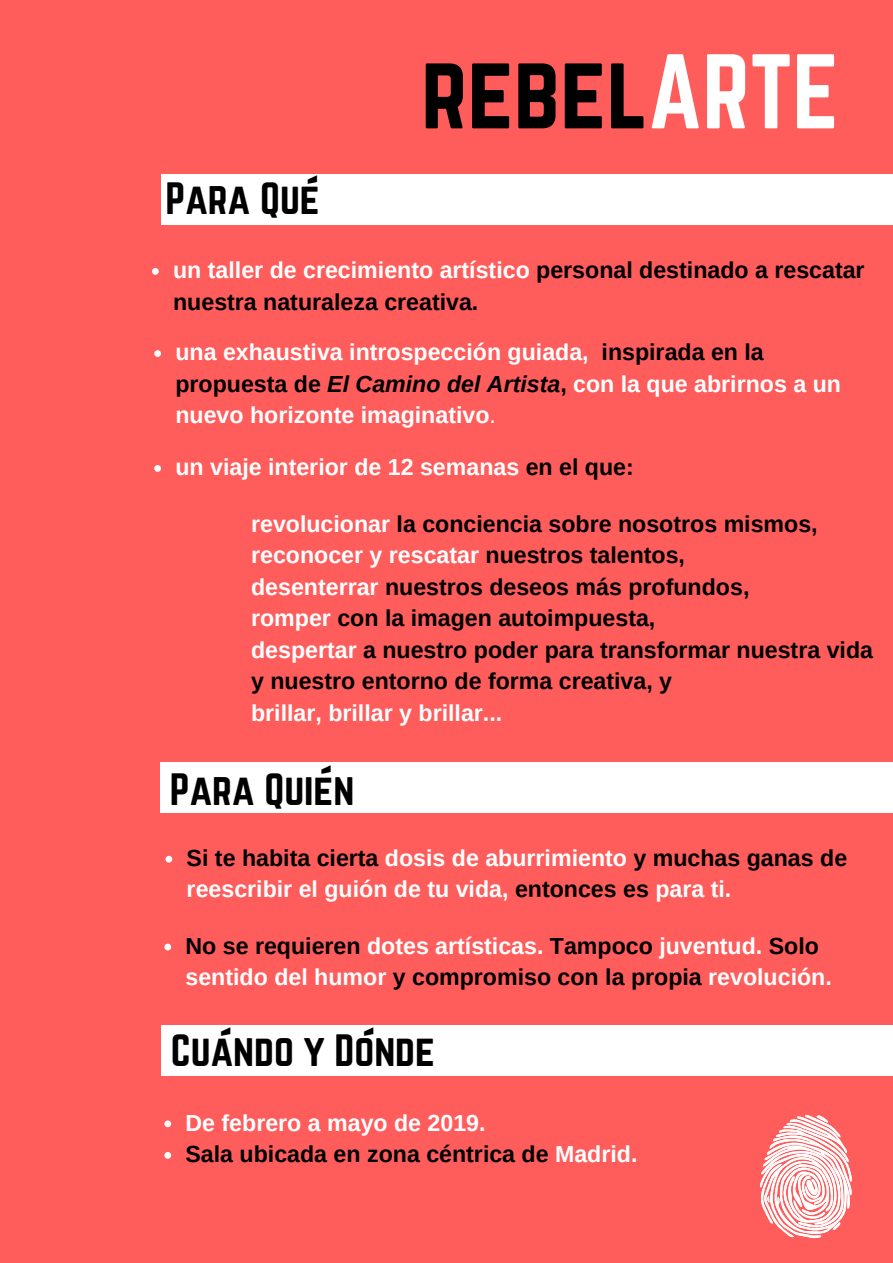
<style>
.page{position:relative;width:893px;height:1263px;background:#ff5c5c}
.page>*{position:absolute;margin:0;border:0;box-sizing:border-box;transform-origin:0 0}
.t1{font:92.7px "Norwester";color:#000}
.t2{font:39.75px "Norwester";color:#000}
.t3{font:39.75px "Anton";color:#000}
.t4{font:700 23.25px/31.5px "Arimo";color:#fff}
.t5{font:700 23.25px/31.5px "Arimo";color:#000}
.s1{color:#fff}
.s2{color:#000}
.s3{font-style:italic;color:#000}
.s4{font-weight:400}
</style>
<div class="page">
<svg style="left:154px;top:350px;width:7px;height:7px"></svg>
<svg style="left:154px;top:465px;width:7px;height:7px"></svg>
<svg style="left:152px;top:268px;width:7px;height:7px"></svg>
<div style="left:161px;top:175px;width:732px;height:50px;background:#fff"></div>
<div style="left:160px;top:762px;width:733px;height:51px;background:#fff"></div>
<svg style="left:166px;top:856px;width:6px;height:6px"></svg>
<svg style="left:164px;top:944px;width:7px;height:6px"></svg>
<div style="left:161px;top:1025px;width:732px;height:50px;background:#fff"></div>
<svg style="left:164px;top:1120px;width:7px;height:7px"></svg>
<svg style="left:164px;top:1152px;width:7px;height:7px"></svg>
<svg style="left:760px;top:1115px;width:92px;height:123px"></svg>
<h2 class="t3" style="left:306px;top:169px;width:14px">´</h2>
<h2 class="t2" style="left:166px;top:179px;width:156px">Para Que</h2>
<h1 class="t1" style="left:421px;top:47px;width:419px">rebel<span class="s1">ARTE</span></h1>
<p class="t5" style="left:173px;top:254px;width:693px"><span class="s1">un taller de crecimiento artístico</span> personal destinado a rescatar nuestra naturaleza creativa.</p>
<p class="t4" style="left:175px;top:336px;width:667px">una exhaustiva introspección guiada, <span class="s2">inspirada en la propuesta de</span> <span class="s3">El Camino del Artista</span><span class="s2">,</span> con la que abrirnos a un nuevo horizonte imaginativo<span class="s4">.</span></p>
<p class="t4" style="left:175px;top:451px;width:460px">un viaje interior de 12 semanas <span class="s2">en el que:</span></p>
<p class="t5" style="left:251px;top:508px;width:623px"><span class="s1">revolucionar</span> la conciencia sobre nosotros mismos, <span class="s1">reconocer y rescatar</span> nuestros talentos,<br><span class="s1">desenterrar</span> nuestros deseos más profundos,<br><span class="s1">romper</span> con la imagen autoimpuesta,<br><span class="s1">despertar</span> a nuestro poder para transformar nuestra vida y nuestro entorno de forma creativa, y</p>
<p class="t4" style="left:251px;top:697px;width:253px">brillar, brillar y brillar...</p>
<h2 class="t3" style="left:320px;top:759px;width:14px">´</h2>
<h2 class="t2" style="left:170px;top:770px;width:186px">Para Quien</h2>
<p class="t4" style="left:187px;top:842px;width:662px"><span class="s2">Si te habita cierta</span> dosis de aburrimiento <span class="s2">y muchas ganas de </span>reescribir el guión de tu vida, <span class="s2">entonces es</span> para ti.</p>
<p class="t4" style="left:186px;top:930px;width:648px"><span class="s2">No se requieren</span> dotes artísticas. <span class="s2">Tampoco</span> juventud. <span class="s2">Solo </span>sentido del humor <span class="s2">y compromiso con la propia</span> revolución.</p>
<h2 class="t3" style="left:220px;top:1021px;width:14px">´</h2>
<h2 class="t3" style="left:363px;top:1021px;width:14px">´</h2>
<h2 class="t2" style="left:171px;top:1031px;width:265px">Cuando y Donde</h2>
<p class="t4" style="left:186px;top:1107px;width:453px">De febrero a mayo de 2019.<br><span class="s2">Sala ubicada en zona céntrica de</span> Madrid.</p>
</div>
